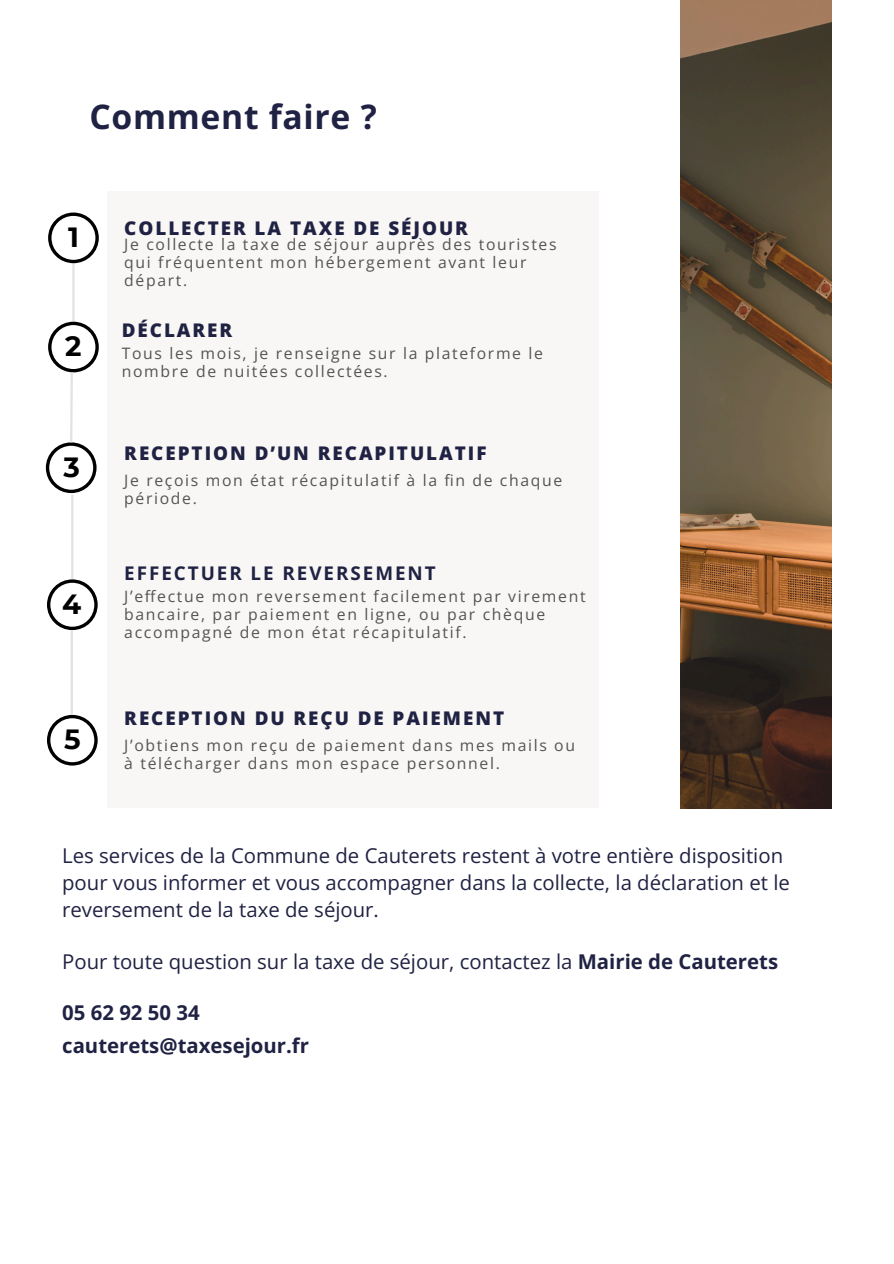
<style>
.page{position:relative;width:894px;height:1264px;background:#fff}
.page>*{position:absolute;margin:0;border:0;box-sizing:border-box;transform-origin:0 0}
.t1{font:700 33.6px "Open Sans";letter-spacing:.02em;color:#202243}
.t2{font:700 27.75px "Montserrat";color:#000}
.t3{font:20.4px/27px "Open Sans";color:#202243}
.t4{font:700 20.4px/33.8px "Open Sans";color:#202243}
.t5{font:800 18.75px "Open Sans";letter-spacing:.105em;color:#202243}
.t6{font:700 18.75px "Open Sans";letter-spacing:.105em;color:#202243}
.t7{font:15.75px/18px "Open Sans";letter-spacing:.105em;color:#545454}
.s1{font-weight:700}
</style>
<div class="page">
<div style="left:107px;top:192px;width:491px;height:616px;background:#f8f7f5"></div>
<hr style="left:72px;top:263px;width:3px;height:59px;background:#e3e2de">
<svg style="left:48px;top:212px;width:51px;height:51px"></svg>
<hr style="left:71px;top:494px;width:2px;height:85px;background:#e3e2de">
<svg style="left:47px;top:579px;width:51px;height:51px"></svg>
<svg style="left:47px;top:715px;width:51px;height:50px"></svg>
<hr style="left:71px;top:630px;width:2px;height:85px;background:#e3e2de">
<svg style="left:46px;top:322px;width:53px;height:171px"></svg>
<img style="left:680px;top:0;width:151px;height:808px">
<p class="t1" style="left:89px;top:93px;width:289px">Comment faire ?</p>
<h2 class="t2" style="left:68px;top:220px;width:12px">1</h2>
<p class="t2" style="left:65px;top:329px;width:18px">2</p>
<p class="t2" style="left:64px;top:450px;width:18px">3</p>
<p class="t2" style="left:62px;top:587px;width:21px">4</p>
<p class="t2" style="left:64px;top:722px;width:18px">5</p>
<h1 class="t5" style="left:124px;top:214px;width:345px">COLLECTER LA TAXE DE SÉJOUR</h1>
<p class="t7" style="left:124px;top:234px;width:433px">Je collecte la taxe de séjour auprès des touristes qui fréquentent mon hébergement avant leur départ.</p>
<p class="t5" style="left:122px;top:317px;width:112px">DÉCLARER</p>
<h2 class="t7" style="left:122px;top:344px;width:422px">Tous les mois, je renseigne sur la plateforme le nombre de nuitées collectées.</h2>
<p class="t5" style="left:124px;top:440px;width:363px">RECEPTION D’UN RECAPITULATIF</p>
<h2 class="t7" style="left:124px;top:470px;width:439px">Je reçois mon état récapitulatif à la fin de chaque période.</h2>
<p class="t6" style="left:124px;top:560px;width:313px">EFFECTUER LE REVERSEMENT</p>
<h2 class="t7" style="left:124px;top:587px;width:462px">J’effectue mon reversement facilement par virement bancaire, par paiement en ligne, ou par chèque accompagné de mon état récapitulatif.</h2>
<p class="t5" style="left:124px;top:704px;width:381px">RECEPTION DU REÇU DE PAIEMENT</p>
<h2 class="t7" style="left:124px;top:736px;width:452px">J’obtiens mon reçu de paiement dans mes mails ou à télécharger dans mon espace personnel.</h2>
<p class="t3" style="left:62px;top:841px;width:729px">Les services de la Commune de Cauterets restent à votre entière disposition pour vous informer et vous accompagner dans la collecte, la déclaration et le reversement de la taxe de séjour.</p>
<h3 class="t3" style="left:62px;top:947px;width:717px">Pour toute question sur la taxe de séjour, contactez la <span class="s1">Mairie de Cauterets</span></h3>
<h3 class="t4" style="left:62px;top:994px;width:248px">05 62 92 50 34 cauterets@taxesejour.fr</h3>
</div>
